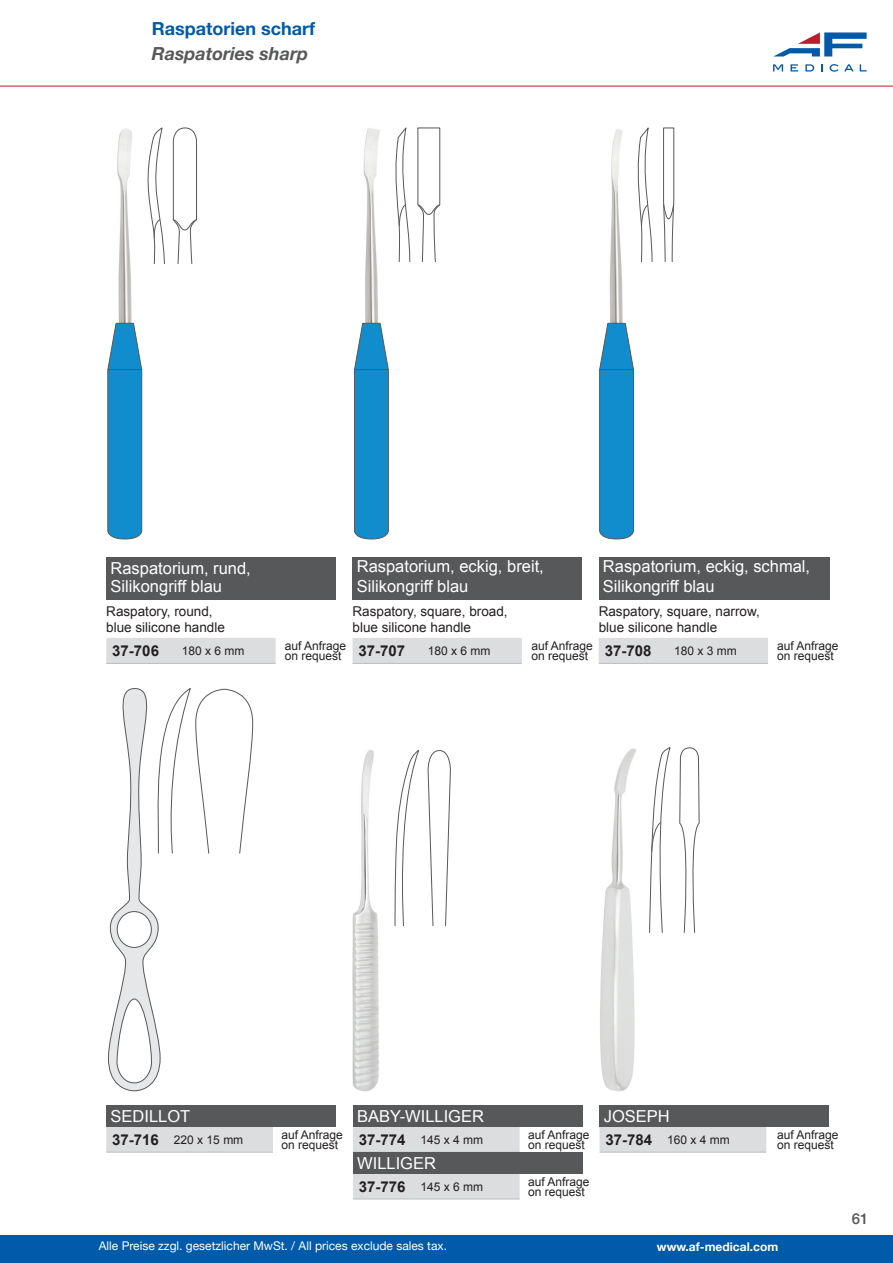
<style>
.page{position:relative;width:893px;height:1263px;background:#fff}
.page>*{position:absolute;margin:0;border:0;box-sizing:border-box;transform-origin:0 0}
.t1{font:700 18px "Helvetica Neue";color:#015aaa}
.t2{font:italic 700 18px "Helvetica Neue";color:#57585a}
.t3{font:16.5px/19.8px "Arial";color:#fff}
.t4{font:700 15px "Arial";color:#231f20}
.t5{font:500 15px "Helvetica Neue";color:#57585a}
.t6{font:13.5px/16.2px "Arial";color:#231f20}
.t7{font:12px/10.5px "Arial";color:#231f20}
.t8{font:12px "Helvetica Neue";color:#fff}
.t9{font:700 12px "Helvetica Neue";color:#fff}
.s1{font-weight:700;font-size:15px}
</style>
<div class="page">
<div style="left:0;top:1235px;width:893px;height:28px;background:#015aaa"></div>
<svg style="left:774px;top:32px;width:93px;height:24px"></svg>
<svg style="left:773px;top:64px;width:10px;height:7px"></svg>
<svg style="left:790px;top:64px;width:8px;height:7px"></svg>
<svg style="left:805px;top:64px;width:9px;height:7px"></svg>
<svg style="left:821px;top:64px;width:2px;height:7px"></svg>
<svg style="left:830px;top:64px;width:24px;height:8px"></svg>
<svg style="left:860px;top:64px;width:7px;height:7px"></svg>
<hr style="left:0;top:86px;width:893px;height:1px;background:#be1d2c">
<svg style="left:353px;top:1126px;width:167px;height:26px;background:#d6d7d9"></svg>
<svg style="left:353px;top:1173px;width:167px;height:26px;background:#d6d7d9"></svg>
<hr style="left:353px;top:1199px;width:62px;height:1px;background:#bcbdc0">
<hr style="left:415px;top:1199px;width:105px;height:1px;background:#bcbdc0">
<div style="left:353px;top:1105px;width:230px;height:21px;background:#57585a"></div>
<div style="left:353px;top:1152px;width:230px;height:21px;background:#57585a"></div>
<svg style="left:600px;top:1126px;width:166px;height:26px;background:#d6d7d9"></svg>
<hr style="left:600px;top:1152px;width:61px;height:1px;background:#bcbdc0">
<hr style="left:661px;top:1152px;width:105px;height:1px;background:#bcbdc0">
<div style="left:600px;top:1105px;width:229px;height:21px;background:#57585a"></div>
<div style="left:106px;top:638px;width:170px;height:25px;background:#dcdddf"></div>
<hr style="left:106px;top:663px;width:70px;height:1px;background:#bcbdc0">
<hr style="left:176px;top:663px;width:100px;height:1px;background:#bcbdc0">
<div style="left:106px;top:557px;width:230px;height:43px;background:#57585a"></div>
<div style="left:352px;top:638px;width:170px;height:25px;background:#dcdddf"></div>
<hr style="left:352px;top:663px;width:70px;height:1px;background:#bcbdc0">
<hr style="left:422px;top:663px;width:100px;height:1px;background:#bcbdc0">
<div style="left:352px;top:557px;width:230px;height:43px;background:#57585a"></div>
<div style="left:599px;top:557px;width:231px;height:43px;background:#57585a"></div>
<svg style="left:599px;top:638px;width:169px;height:295px"></svg>
<svg style="left:637px;top:127px;width:16px;height:135px"></svg>
<svg style="left:395px;top:127px;width:16px;height:135px"></svg>
<svg style="left:147px;top:128px;width:18px;height:136px"></svg>
<svg style="left:394px;top:750px;width:25px;height:176px"></svg>
<svg style="left:427px;top:750px;width:24px;height:176px"></svg>
<svg style="left:663px;top:127px;width:11px;height:135px"></svg>
<svg style="left:417px;top:127px;width:24px;height:135px"></svg>
<svg style="left:173px;top:127px;width:24px;height:137px"></svg>
<img style="left:353px;top:750px;width:26px;height:341px">
<svg style="left:106px;top:1126px;width:167px;height:26px;background:#d6d7d9"></svg>
<hr style="left:106px;top:1152px;width:62px;height:1px;background:#bcbdc0">
<hr style="left:168px;top:1152px;width:105px;height:1px;background:#bcbdc0">
<div style="left:106px;top:1105px;width:230px;height:21px;background:#57585a"></div>
<svg style="left:108px;top:688px;width:145px;height:403px"></svg>
<img style="left:600px;top:747px;width:39px;height:344px">
<img style="left:116px;top:128px;width:18px;height:195px">
<svg style="left:107px;top:323px;width:35px;height:217px;background:#2591ca"></svg>
<hr style="left:108px;top:369px;width:33px;height:1px;background:#57585a">
<img style="left:362px;top:128px;width:18px;height:195px">
<svg style="left:354px;top:323px;width:35px;height:217px;background:#2491c9"></svg>
<hr style="left:355px;top:369px;width:33px;height:1px;background:#57585a">
<img style="left:608px;top:129px;width:18px;height:194px">
<svg style="left:599px;top:323px;width:35px;height:217px;background:#2491c9"></svg>
<hr style="left:600px;top:369px;width:33px;height:1px;background:#57585a">
<h1 class="t1" style="left:152px;top:14px;width:165px">Raspatorien scharf</h1>
<h1 class="t2" style="left:152px;top:40px;width:158px">Raspatories sharp</h1>
<h2 class="t3" style="left:111px;top:559px;width:142px;line-height:18.3px">Raspatorium, rund,<br>Silikongriff blau</h2>
<p class="t6" style="left:106px;top:603px;width:120px">Raspatory, round, blue silicone handle</p>
<p class="t4" style="left:112px;top:641px;width:48px">37-706</p>
<p class="t7" style="left:182px;top:646px;width:64px">180 x 6 mm</p>
<h2 class="t3" style="left:357px;top:557px;width:189px">Raspatorium, eckig, breit,<br>Silikongriff blau</h2>
<p class="t6" style="left:352px;top:603px;width:157px">Raspatory, square, broad, blue silicone handle</p>
<h2 class="t3" style="left:603px;top:557px;width:209px">Raspatorium, eckig, schmal,<br>Silikongriff blau</h2>
<p class="t6" style="left:599px;top:603px;width:163px">Raspatory, square, narrow, blue silicone handle</p>
<p class="t7" style="left:285px;top:641px;width:63px">auf Anfrage on request</p>
<p class="t7" style="left:532px;top:641px;width:63px">auf Anfrage on request</p>
<p class="t7" style="left:777px;top:641px;width:63px">auf Anfrage on request</p>
<p class="t4" style="left:358px;top:641px;width:48px">37-707</p>
<p class="t7" style="left:428px;top:646px;width:64px">180 x 6 mm</p>
<p class="t4" style="left:605px;top:641px;width:48px">37-708</p>
<p class="t7" style="left:674px;top:646px;width:64px">180 x 3 mm</p>
<h2 class="t3" style="left:111px;top:1106px;width:81px">SEDILLOT</h2>
<p class="t7" style="left:112px;top:1134px;width:133px"><span class="s1">37-716</span> 220 x 15 mm</p>
<h2 class="t3" style="left:357px;top:1106px;width:128px">BABY-WILLIGER</h2>
<h2 class="t3" style="left:357px;top:1153px;width:80px">WILLIGER</h2>
<p class="t7" style="left:281px;top:1129px;width:63px">auf Anfrage on request</p>
<p class="t7" style="left:528px;top:1129px;width:63px">auf Anfrage on request</p>
<p class="t7" style="left:528px;top:1176px;width:63px">auf Anfrage on request</p>
<p class="t7" style="left:359px;top:1134px;width:126px"><span class="s1">37-774</span> 145 x 4 mm</p>
<p class="t7" style="left:359px;top:1181px;width:126px"><span class="s1">37-776</span> 145 x 6 mm</p>
<h2 class="t3" style="left:604px;top:1106px;width:68px">JOSEPH</h2>
<p class="t7" style="left:606px;top:1134px;width:126px"><span class="s1">37-784</span> 160 x 4 mm</p>
<p class="t7" style="left:777px;top:1129px;width:63px">auf Anfrage on request</p>
<p class="t8" style="left:99px;top:1237px;width:350px">Alle Preise zzgl. gesetzlicher MwSt. / All prices exclude sales tax.</p>
<p class="t9" style="left:657px;top:1237px;width:123px">www.af-medical.com</p>
<p class="t5" style="left:852px;top:1207px;width:18px">61</p>
</div>
